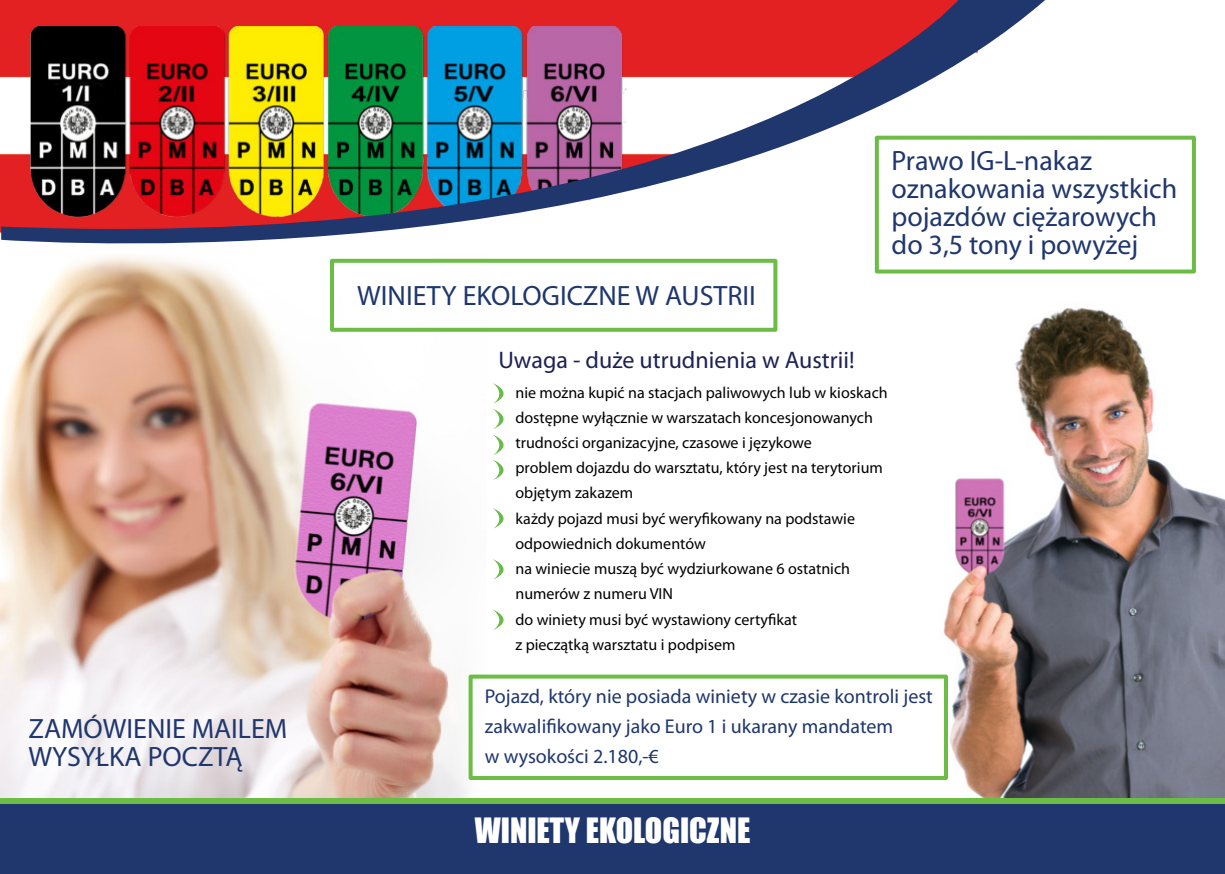
<style>
.page{position:relative;width:1225px;height:874px;background:#fff}
.page>*{position:absolute;margin:0;border:0;box-sizing:border-box;transform-origin:0 0}
.t1{font:32px "Impact";color:#fff}
.t2{font:28px/28px "Myriad Pro";color:#1f376d}
.t3{font:24px "Myriad Pro";color:#1d2154}
.t4{font:20px/30px "Myriad Pro";color:#1f376d}
.t5{font:16px/25.2px "Myriad Pro";color:#000}
</style>
<div class="page">
<img style="left:827px;top:255px;width:397px;height:543px">
<img style="left:0;top:283px;width:487px;height:515px">
<div style="left:0;top:804px;width:1224px;height:69px;background:#1f376d"></div>
<div style="left:0;top:798px;width:1224px;height:6px;background:#6cbd45"></div>
<svg style="left:1px;top:0;width:1044px;height:283px"></svg>
<svg style="left:493px;top:383px;width:11px;height:97px"></svg>
<svg style="left:493px;top:508px;width:11px;height:20px"></svg>
<svg style="left:493px;top:559px;width:11px;height:20px"></svg>
<svg style="left:493px;top:609px;width:11px;height:20px"></svg>
<div style="left:330px;top:259px;width:447px;height:72px;border:4px solid #6cbd45"></div>
<div style="left:874px;top:136px;width:321px;height:137px;border:4px solid #6cbd45"></div>
<div style="left:468px;top:674px;width:480px;height:105px;border:4px solid #6cbd45"></div>
<h2 class="t2" style="left:29px;top:715px;width:260px">ZAMÓWIENIE MAILEM<br>WYSYŁKA POCZTĄ</h2>
<h2 class="t2" style="left:357px;top:282px;width:400px">WINIETY EKOLOGICZNE W AUSTRII</h2>
<h2 class="t2" style="left:891px;top:148px;width:287px">Prawo IG-L-nakaz oznakowania wszystkich pojazdów ciężarowych do 3,5 tony i powyżej</h2>
<h3 class="t3" style="left:498px;top:348px;width:357px">Uwaga - duże utrudnienia w Austrii!</h3>
<p class="t5" style="left:515px;top:380px;width:374px">nie można kupić na stacjach paliwowych lub w kioskach dostępne wyłącznie w warszatach koncesjonowanych trudności organizacyjne, czasowe i językowe<br>problem dojazdu do warsztatu, który jest na terytorium objętym zakazem<br>każdy pojazd musi być weryfikowany na podstawie odpowiednich dokumentów<br>na winiecie muszą być wydziurkowane 6 ostatnich numerów z numeru VIN<br>do winiety musi być wystawiony certyfikat<br>z pieczątką warsztatu i podpisem</p>
<p class="t4" style="left:485px;top:681px;width:449px">Pojazd, który nie posiada winiety w czasie kontroli jest zakwalifikowany jako Euro 1 i ukarany mandatem<br>w wysokości 2.180,-€</p>
<h1 class="t1" style="left:475px;top:805px;width:277px">WINIETY EKOLOGICZNE</h1>
</div>
